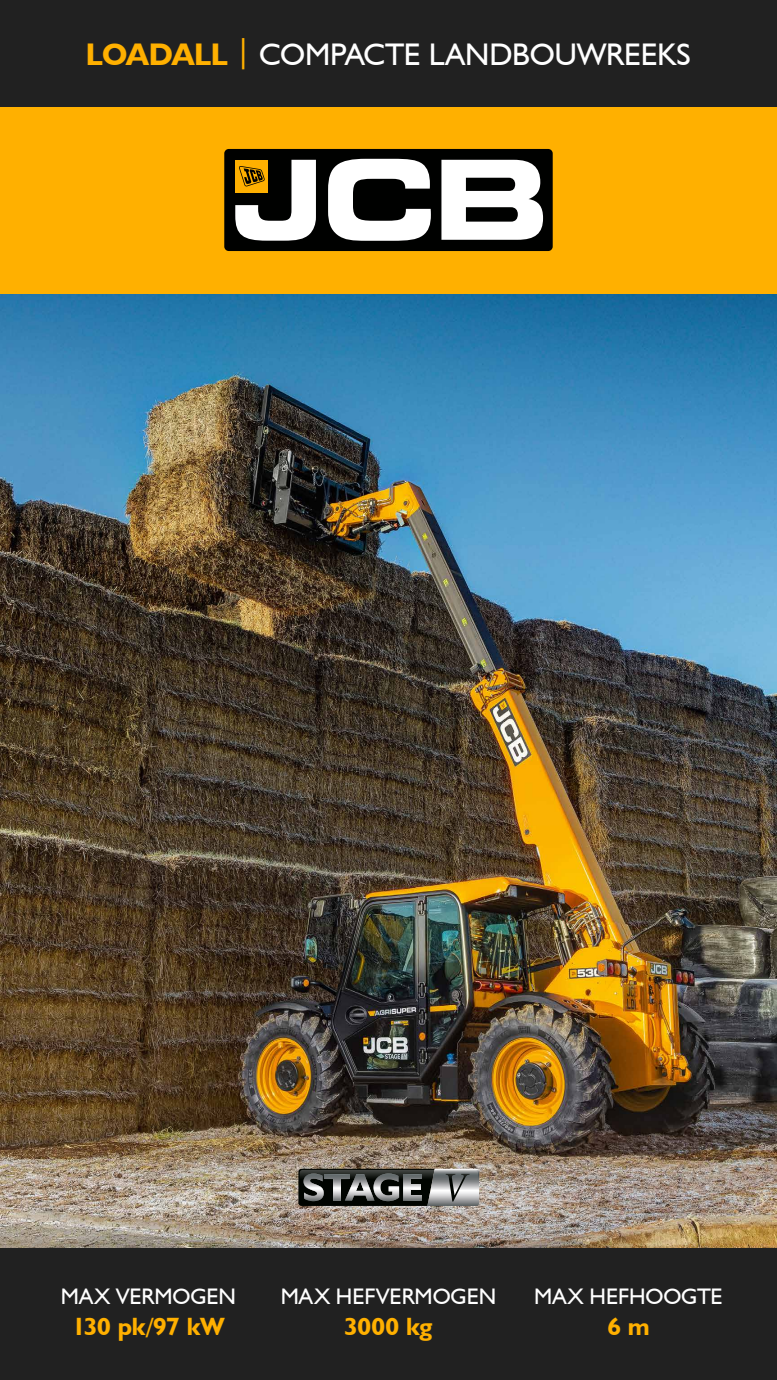
<style>
.page{position:relative;width:777px;height:1380px;background:#fff}
.page>*{position:absolute;margin:0;border:0;box-sizing:border-box;transform-origin:0 0}
.t1{font:31.25px "JCB Euro Roman";letter-spacing:-.005em;color:#fff}
.t2{font:700 25px "JCB Euro";letter-spacing:-.01em;color:#ffb000}
.t3{font:22.5px "JCB Euro Roman";letter-spacing:-.005em;color:#fff}
.s1{font-family:"JCB Euro";font-weight:700;color:#ffb000}
.s2{color:#ffb000}
</style>
<div class="page">
<img style="left:0;top:294px;width:776px;height:954px">
<div style="left:0;top:106px;width:776px;height:188px;background:#ffb000"></div>
<div style="left:0;top:0;width:776px;height:106px;background:#212121"></div>
<div style="left:0;top:1248px;width:776px;height:132px;background:#212121"></div>
<div style="left:224px;top:149px;width:328px;height:102px;background:#000100;border-radius:5px"></div>
<svg style="left:328px;top:159px;width:102px;height:82px"></svg>
<svg style="left:441px;top:160px;width:102px;height:80px"></svg>
<svg style="left:235px;top:160px;width:81px;height:81px"></svg>
<svg style="left:298px;top:1169px;width:181px;height:37px;background:#5e6160"></svg>
<h1 class="t1" style="left:86px;top:35px;width:606px"><span class="s1">LOADALL</span> <span class="s2">|</span> COMPACTE LANDBOUWREEKS</h1>
<p class="t3" style="left:61px;top:1283px;width:177px">MAX VERMOGEN</p>
<p class="t2" style="left:72px;top:1311px;width:154px">130 pk/97 kW</p>
<p class="t3" style="left:280px;top:1283px;width:217px">MAX HEFVERMOGEN</p>
<p class="t2" style="left:344px;top:1311px;width:90px">3000 kg</p>
<p class="t3" style="left:534px;top:1283px;width:190px">MAX HEFHOOGTE</p>
<p class="t2" style="left:607px;top:1311px;width:44px">6 m</p>
</div>
